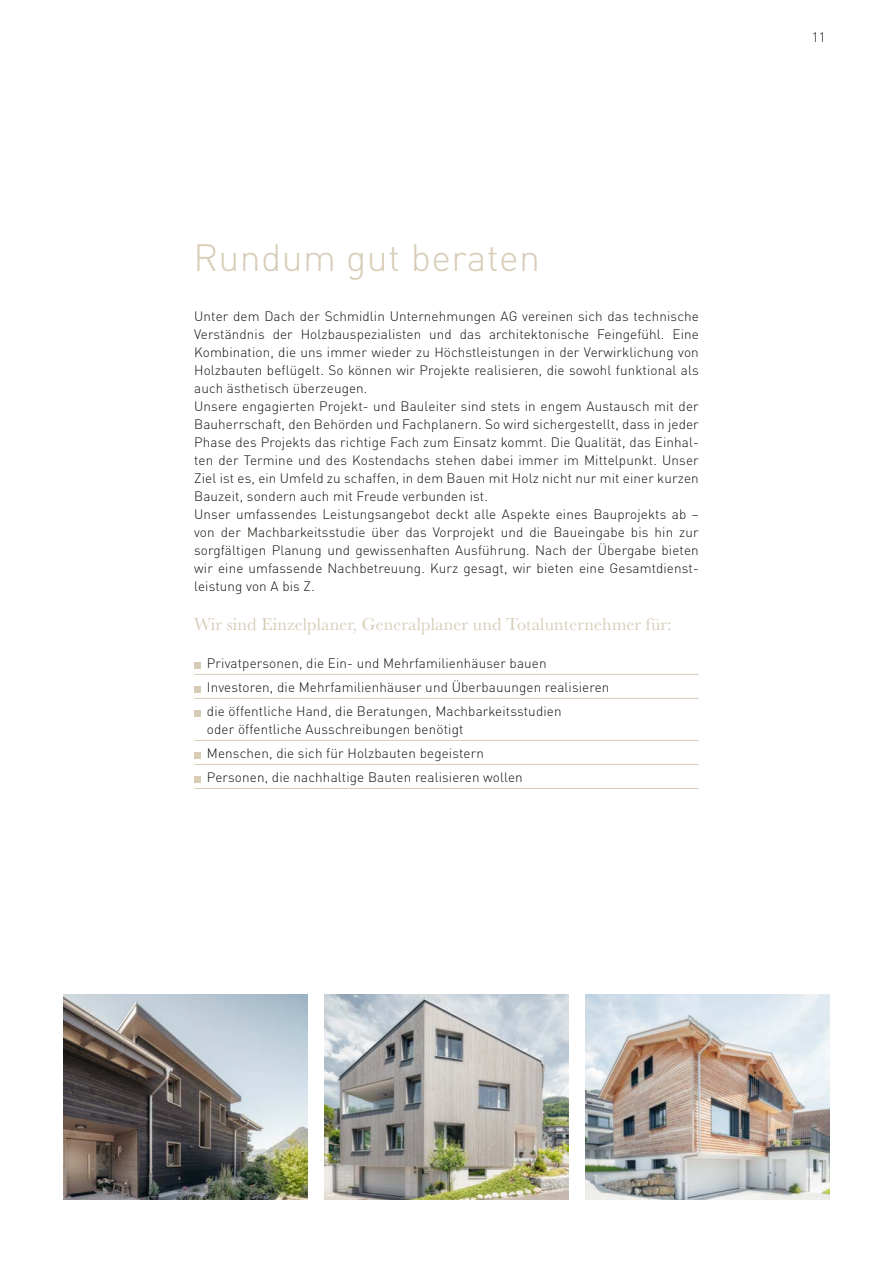
<style>
.page{position:relative;width:893px;height:1263px;background:#fff}
.page>*{position:absolute;margin:0;border:0;box-sizing:border-box;transform-origin:0 0}
.t1{font:300 37.5px "DINOT";letter-spacing:.01em;color:#d8ccb7}
.t2{font:18px "Baskerville";letter-spacing:.01em;color:#d8ccb7}
.t3{font:300 13.5px/18px "DINOT";letter-spacing:.01em;color:#12120d}
</style>
<div class="page">
<img style="left:64px;top:994px;width:244px;height:205px">
<hr style="left:194px;top:674px;width:505px;height:1px;background:#d8ccb7">
<hr style="left:194px;top:698px;width:505px;height:1px;background:#d8ccb7">
<hr style="left:194px;top:740px;width:505px;height:1px;background:#d8ccb7">
<hr style="left:194px;top:764px;width:505px;height:1px;background:#d8ccb7">
<hr style="left:194px;top:788px;width:505px;height:1px;background:#d8ccb7">
<div style="left:194px;top:662px;width:7px;height:6px;background:#d8ccb7"></div>
<div style="left:194px;top:686px;width:7px;height:6px;background:#d8ccb7"></div>
<div style="left:194px;top:710px;width:7px;height:6px;background:#d8ccb7"></div>
<div style="left:194px;top:752px;width:7px;height:6px;background:#d8ccb7"></div>
<div style="left:194px;top:776px;width:7px;height:6px;background:#d8ccb7"></div>
<img style="left:325px;top:994px;width:243px;height:205px">
<img style="left:585px;top:994px;width:244px;height:205px">
<p class="t1" style="left:193px;top:234px;width:348px">Rundum gut beraten</p>
<p class="t3" style="left:194px;top:307px;width:506px">Unter dem Dach der Schmidlin Unternehmungen AG vereinen sich das technische Verständnis der Holzbauspezialisten und das architektonische Feingefühl. Eine Kombination, die uns immer wieder zu Höchstleistungen in der Verwirklichung von Holzbauten beflügelt. So können wir Projekte realisieren, die sowohl funktional als auch ästhetisch überzeugen.<br>Unsere engagierten Projekt- und Bauleiter sind stets in engem Austausch mit der Bauherrschaft, den Behörden und Fachplanern. So wird sichergestellt, dass in jeder Phase des Projekts das richtige Fach zum Einsatz kommt. Die Qualität, das Einhal&shy;ten der Termine und des Kostendachs stehen dabei immer im Mittelpunkt. Unser Ziel ist es, ein Umfeld zu schaffen, in dem Bauen mit Holz nicht nur mit einer kurzen Bauzeit, sondern auch mit Freude verbunden ist.<br>Unser umfassendes Leistungsangebot deckt alle Aspekte eines Bauprojekts ab – von der Machbarkeitsstudie über das Vorprojekt und die Baueingabe bis hin zur sorgfältigen Planung und gewissenhaften Ausführung. Nach der Übergabe bieten wir eine umfassende Nachbetreuung. Kurz gesagt, wir bieten eine Gesamtdienst&shy;leistung von A bis Z.</p>
<p class="t2" style="left:194px;top:613px;width:479px">Wir sind Einzelplaner, Generalplaner und Totalunternehmer für:</p>
<p class="t3" style="left:207px;top:651px;width:404px;line-height:24px">Privatpersonen, die Ein- und Mehrfamilienhäuser bauen<br>Investoren, die Mehrfamilienhäuser und Überbauungen realisieren die öffentliche Hand, die Beratungen, Machbarkeitsstudien</p>
<p class="t3" style="left:207px;top:717px;width:317px;line-height:24px">oder öffentliche Ausschreibungen benötigt<br>Menschen, die sich für Holzbauten begeistern<br>Personen, die nachhaltige Bauten realisieren wollen</p>
<p class="t3" style="left:812px;top:28px;width:16px">11</p>
</div>
